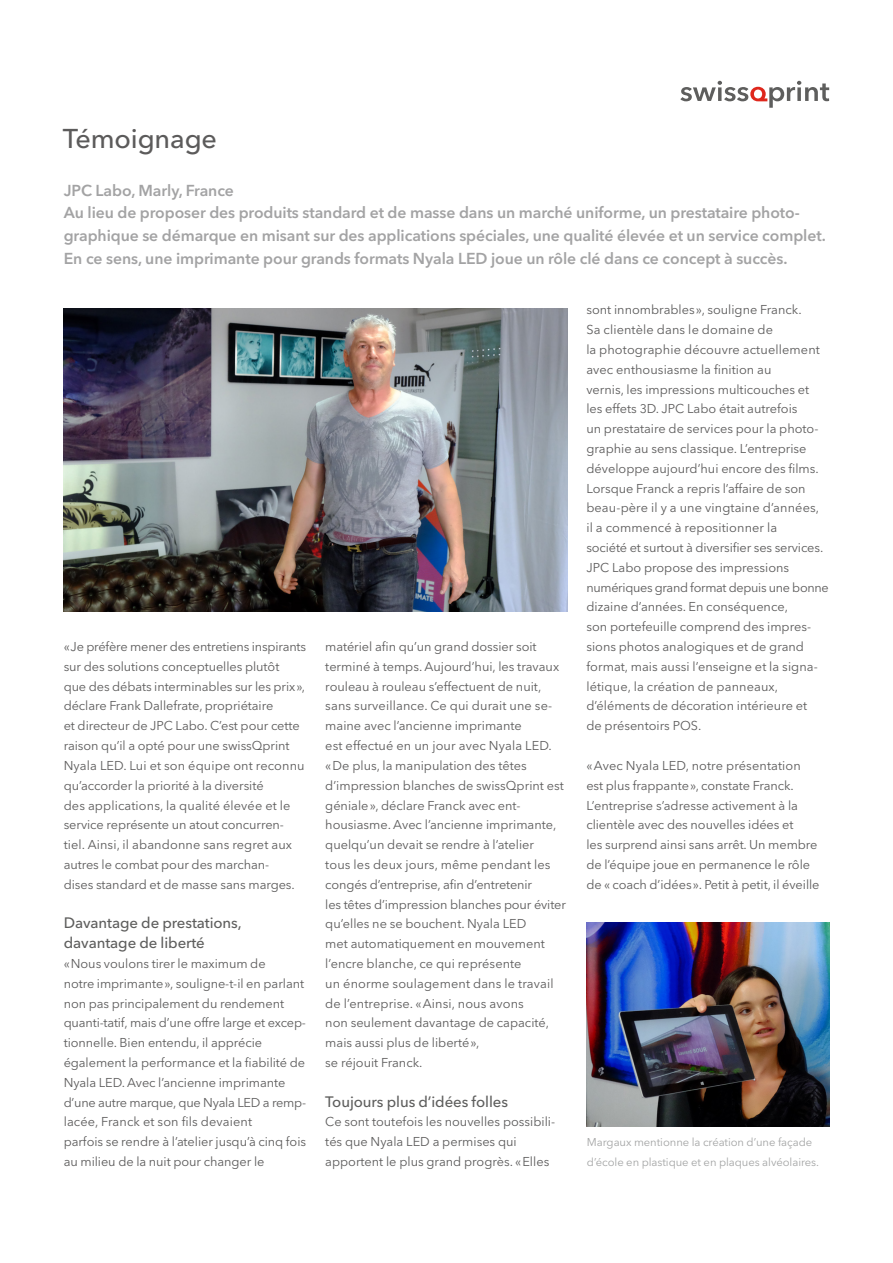
<style>
.page{position:relative;width:893px;height:1263px;background:#fff}
.page>*{position:absolute;margin:0;border:0;box-sizing:border-box;transform-origin:0 0}
.t1{font:500 27px "Avenir Next LT Pro";letter-spacing:-.005em;color:#5c5b5b}
.t2{font:600 15.75px/22.8px "Avenir Next LT Pro";letter-spacing:-.005em;color:#a3a3a4}
.t3{font:500 15px/19.8px "Avenir Next LT Pro";letter-spacing:-.005em;color:#5e5e5d}
.t4{font:12.75px/19.8px "Avenir Next LT Pro";color:#5c5b5b}
.t5{font:11.25px/19.8px "Avenir Next LT Pro";letter-spacing:-.005em;color:#a4a5a5}
.s1{font-size:12.3px}
</style>
<div class="page">
<svg style="left:680px;top:81px;width:149px;height:27px"></svg>
<img style="left:64px;top:308px;width:504px;height:303px">
<img style="left:587px;top:922px;width:242px;height:204px">
<h1 class="t1" style="left:63px;top:122px;width:156px">Témoignage</h1>
<p class="t2" style="left:64px;top:179px;width:763px">JPC Labo, Marly, France<br>Au lieu de proposer des produits standard et de masse dans un marché uniforme, un prestataire photo&shy;graphique se démarque en misant sur des applications spéciales, une qualité élevée et un service complet.<br>En ce sens, une imprimante pour grands formats Nyala LED joue un rôle clé dans ce concept à succès.</p>
<p class="t4" style="left:586px;top:300px;width:244px">sont innombrables», souligne Franck.<br>Sa clientèle dans le domaine de<br>la photographie découvre actuellement avec enthousiasme la finition au<br>vernis, les impressions multicouches et<br>les effets <span class="s1">3</span>D. JPC Labo était autrefois<br>un prestataire de services pour la photo&shy;graphie au sens classique. L’entreprise développe aujourd’hui encore des films.<br>Lorsque Franck a repris l’affaire de son beau-père il y a une vingtaine d’années, il a commencé à repositionner la<br>société et surtout à diversifier ses services.<br>JPC Labo propose des impressions numériques grand format depuis une bonne dizaine d’années. En conséquence,<br>son portefeuille comprend des impres&shy;sions photos analogiques et de grand format, mais aussi l’enseigne et la signa&shy;létique, la création de panneaux, d’éléments de décoration intérieure et<br>de présentoirs POS.</p>
<p class="t4" style="left:586px;top:755px;width:235px">«Avec Nyala LED, notre présentation est plus frappante», constate Franck.<br>L’entreprise s’adresse activement à la clientèle avec des nouvelles idées et<br>les surprend ainsi sans arrêt. Un membre de l’équipe joue en permanence le rôle de « coach d’idées». Petit à petit, il éveille</p>
<p class="t4" style="left:64px;top:637px;width:244px">«Je préfère mener des entretiens inspirants sur des solutions conceptuelles plutôt<br>que des débats interminables sur les prix», déclare Frank Dallefrate, propriétaire<br>et directeur de JPC Labo. C’est pour cette raison qu’il a opté pour une swissQprint Nyala LED. Lui et son équipe ont reconnu qu’accorder la priorité à la diversité<br>des applications, la qualité élevée et le service représente un atout concurren&shy;tiel. Ainsi, il abandonne sans regret aux autres le combat pour des marchan-<br>dises standard et de masse sans marges.</p>
<p class="t3" style="left:64px;top:913px;width:180px">Davantage de prestations, davantage de liberté</p>
<p class="t4" style="left:64px;top:953px;width:244px">«Nous voulons tirer le maximum de<br>notre imprimante», souligne-t-il en parlant non pas principalement du rendement quanti-tatif, mais d’une offre large et excep&shy;tionnelle. Bien entendu, il apprécie également la performance et la fiabilité de Nyala LED. Avec l’ancienne imprimante d’une autre marque, que Nyala LED a remp&shy;lacée, Franck et son fils devaient<br>parfois se rendre à l’atelier jusqu’à cinq fois au milieu de la nuit pour changer le</p>
<p class="t4" style="left:325px;top:637px;width:242px">matériel afin qu’un grand dossier soit terminé à temps. Aujourd’hui, les travaux rouleau à rouleau s’effectuent de nuit, sans surveillance. Ce qui durait une se&shy;maine avec l’ancienne imprimante<br>est effectué en un jour avec Nyala LED. «De plus, la manipulation des têtes d’impression blanches de swissQprint est géniale», déclare Franck avec ent&shy;housiasme. Avec l’ancienne imprimante, quelqu’un devait se rendre à l’atelier<br>tous les deux jours, même pendant les congés d’entreprise, afin d’entretenir<br>les têtes d’impression blanches pour éviter qu’elles ne se bouchent. Nyala LED<br>met automatiquement en mouvement l’encre blanche, ce qui représente<br>un énorme soulagement dans le travail de l’entreprise. «Ainsi, nous avons<br>non seulement davantage de capacité, mais aussi plus de liberté»,<br>se réjouit Franck.</p>
<p class="t3" style="left:325px;top:1091px;width:184px">Toujours plus d’idées folles</p>
<p class="t4" style="left:325px;top:1112px;width:231px">Ce sont toutefois les nouvelles possibili&shy;tés que Nyala LED a permises qui apportent le plus grand progrès. «Elles</p>
<p class="t5" style="left:587px;top:1132px;width:234px">Margaux mentionne la création d’une façade d’école en plastique et en plaques alvéolaires.</p>
</div>
